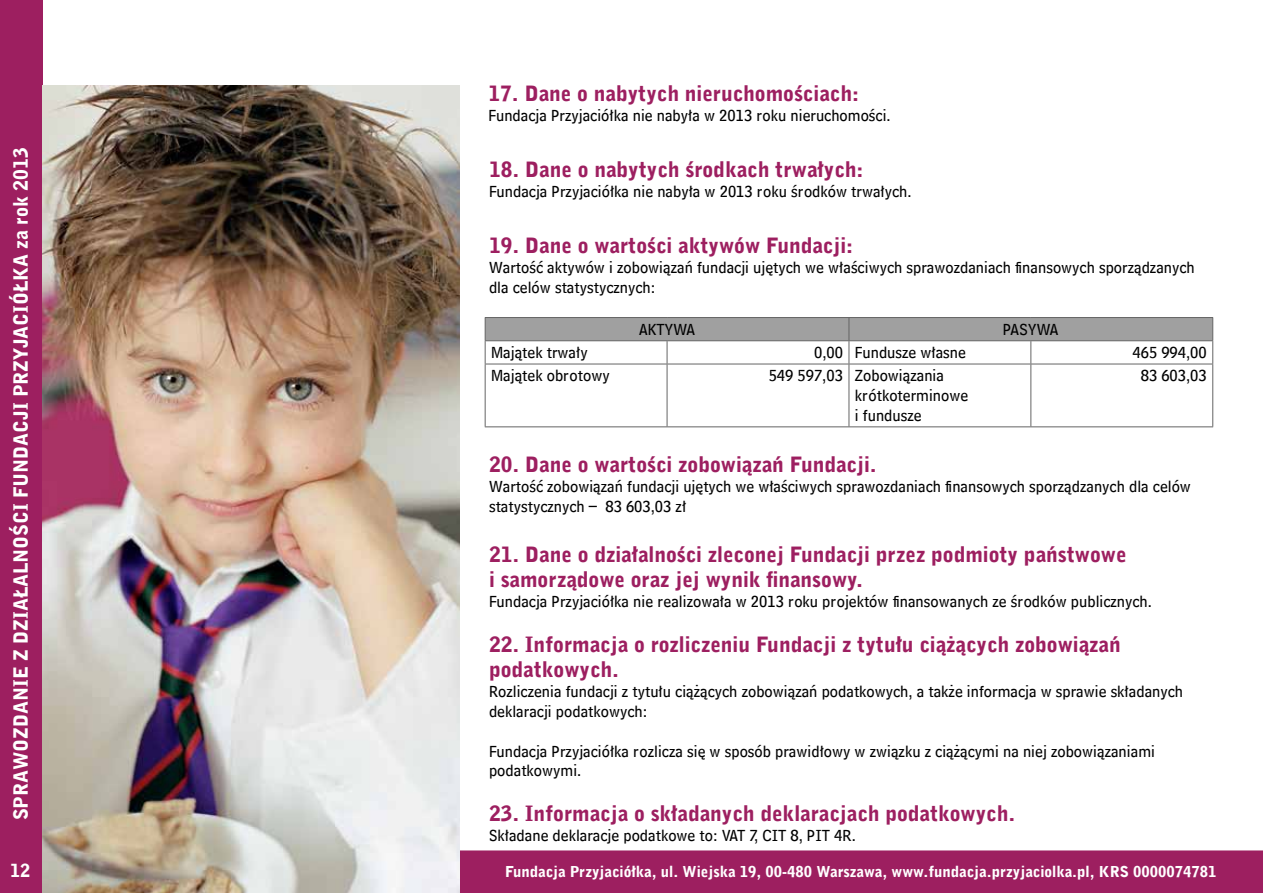
<style>
.page{position:relative;width:1263px;height:893px;background:#fff}
.page>*{position:absolute;margin:0;border:0;box-sizing:border-box;transform-origin:0 0}
.t1{font:21px/25.2px "Bell Gothic Blk EU";color:#9d1f60}
.t2{font:19.5px "Bell Gothic Blk EU";color:#fff}
.t3{font:18px "Bell Gothic Blk EU";color:#fff}
.t4{font:16.5px/19.8px "Bell Cent Sub Cap EU";color:#000}
.t5{font:15px "Bell Gothic Blk EU";color:#fff}
</style>
<div class="page">
<div style="left:0;top:0;width:43px;height:893px;background:#9d1f60"></div>
<div style="left:41px;top:850px;width:1222px;height:43px;background:#9d1f60"></div>
<hr style="left:485px;top:317px;width:182px;height:1px;background:#646464">
<hr style="left:667px;top:317px;width:182px;height:1px;background:#646464">
<hr style="left:849px;top:317px;width:182px;height:1px;background:#646464">
<hr style="left:1031px;top:317px;width:182px;height:1px;background:#646464">
<svg style="left:485px;top:318px;width:728px;height:46px"></svg>
<hr style="left:485px;top:364px;width:182px;height:1px;background:#646464">
<hr style="left:485px;top:364px;width:1px;height:62px;background:#646464">
<hr style="left:667px;top:364px;width:182px;height:1px;background:#646464">
<hr style="left:667px;top:364px;width:1px;height:62px;background:#646464">
<hr style="left:849px;top:364px;width:182px;height:1px;background:#646464">
<hr style="left:848px;top:364px;width:1px;height:62px;background:#646464">
<hr style="left:1031px;top:364px;width:182px;height:1px;background:#646464">
<hr style="left:1030px;top:364px;width:1px;height:62px;background:#646464">
<hr style="left:1212px;top:364px;width:1px;height:62px;background:#646464">
<hr style="left:485px;top:426px;width:182px;height:1px;background:#646464">
<hr style="left:667px;top:426px;width:182px;height:1px;background:#646464">
<hr style="left:849px;top:426px;width:182px;height:1px;background:#646464">
<hr style="left:1031px;top:426px;width:182px;height:1px;background:#646464">
<img style="left:43px;top:85px;width:416px;height:808px">
<p class="t2" style="left:9px;top:820px;width:674px;rotate:-90deg">SPRAWOZDANIE Z DZIAŁALNOŚCI FUNDACJI PRZYJACIÓŁKA za rok 2013</p>
<p class="t1" style="left:488px;top:81px;width:372px">17. Dane o nabytych nieruchomościach:</p>
<p class="t4" style="left:488px;top:105px;width:404px">Fundacja Przyjaciółka nie nabyła w 2013 roku nieruchomości.</p>
<p class="t1" style="left:489px;top:157px;width:376px">18. Dane o nabytych środkach trwałych:</p>
<p class="t4" style="left:489px;top:181px;width:424px">Fundacja Przyjaciółka nie nabyła w 2013 roku środków trwałych.</p>
<p class="t1" style="left:489px;top:233px;width:366px">19. Dane o wartości aktywów Fundacji:</p>
<p class="t4" style="left:489px;top:257px;width:707px">Wartość aktywów i zobowiązań fundacji ujętych we właściwych sprawozdaniach finansowych sporządzanych dla celów statystycznych:</p>
<p class="t4" style="left:639px;top:319px;width:58px">AKTYWA</p>
<p class="t4" style="left:1003px;top:319px;width:57px">PASYWA</p>
<p class="t4" style="left:491px;top:342px;width:98px">Majątek trwały</p>
<p class="t4" style="left:814px;top:342px;width:153px">0,00 Fundusze własne</p>
<p class="t4" style="left:1132px;top:342px;width:76px">465 994,00</p>
<p class="t4" style="left:491px;top:365px;width:120px">Majątek obrotowy</p>
<p class="t4" style="left:855px;top:365px;width:115px;text-indent:-86px">549 597,03 Zobowiązania krótkoterminowe i fundusze</p>
<p class="t4" style="left:1141px;top:365px;width:67px">83 603,03</p>
<p class="t1" style="left:489px;top:452px;width:389px">20. Dane o wartości zobowiązań Fundacji.</p>
<p class="t4" style="left:489px;top:476px;width:703px">Wartość zobowiązań fundacji ujętych we właściwych sprawozdaniach finansowych sporządzanych dla celów statystycznych – 83 603,03 zł</p>
<p class="t1" style="left:489px;top:542px;width:639px">21. Dane o działalności zleconej Fundacji przez podmioty państwowe i samorządowe oraz jej wynik finansowy.</p>
<p class="t4" style="left:489px;top:591px;width:664px">Fundacja Przyjaciółka nie realizowała w 2013 roku projektów finansowanych ze środków publicznych.</p>
<p class="t1" style="left:489px;top:632px;width:633px">22. Informacja o rozliczeniu Fundacji z tytułu ciążących zobowiązań podatkowych.</p>
<p class="t4" style="left:489px;top:681px;width:696px">Rozliczenia fundacji z tytułu ciążących zobowiązań podatkowych, a także informacja w sprawie składanych deklaracji podatkowych:</p>
<p class="t4" style="left:489px;top:741px;width:667px">Fundacja Przyjaciółka rozlicza się w sposób prawidłowy w związku z ciążącymi na niej zobowiązaniami podatkowymi.</p>
<p class="t1" style="left:489px;top:802px;width:528px">23. Informacja o składanych deklaracjach podatkowych.</p>
<p class="t4" style="left:489px;top:825px;width:368px">Składane deklaracje podatkowe to: VAT 7, CIT 8, PIT 4R.</p>
<p class="t3" style="left:10px;top:860px;width:22px">12</p>
<p class="t5" style="left:505px;top:862px;width:713px">Fundacja Przyjaciółka, ul. Wiejska 19, 00-480 Warszawa, www.fundacja.przyjaciolka.pl, KRS 0000074781</p>
</div>
